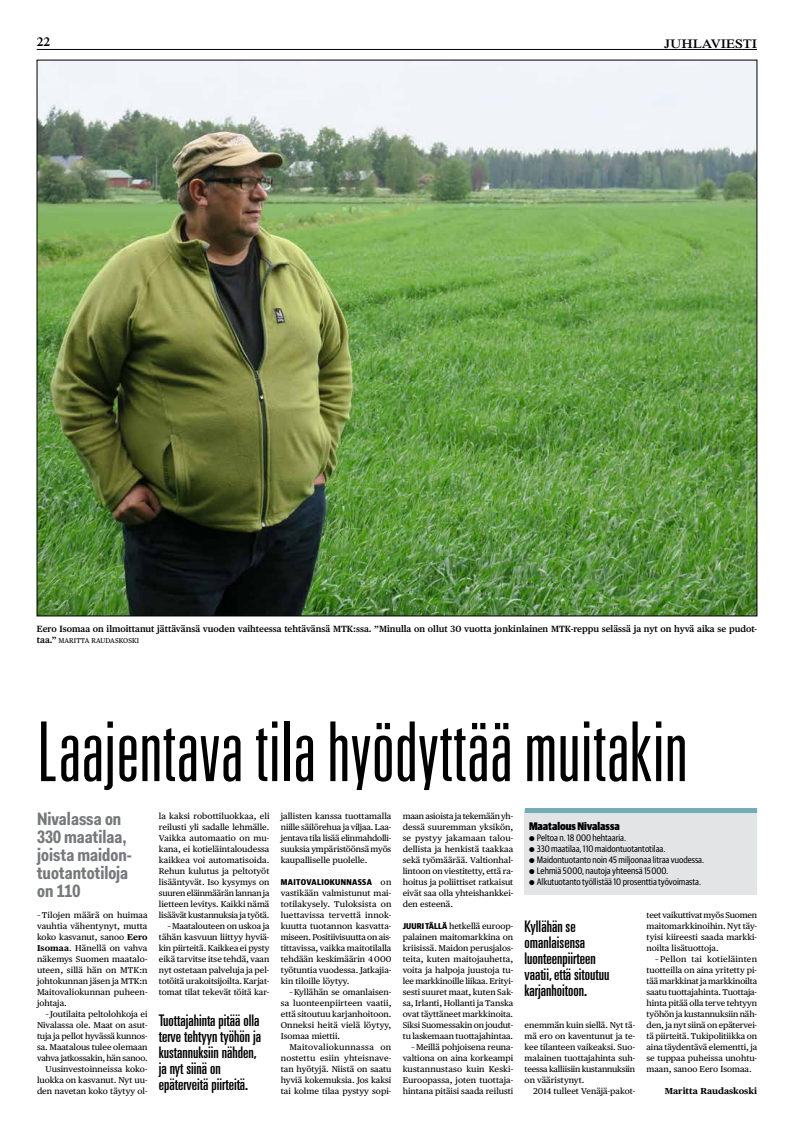
<style>
.page{position:relative;width:794px;height:1134px;background:#fff}
.page>*{position:absolute;margin:0;border:0;box-sizing:border-box;transform-origin:0 0}
.t1{font:300 ultra-condensed 82.6px "Univers";color:#000}
.t2{font:700 18px/18px "Fakt Con Pro";color:#77787b}
.t3{font:ultra-condensed 16px/16px "Univers";color:#000}
.t4{font:700 13px "Iskoola Pota";color:#000}
.t5{font:900 11px "Guardian Sans Cond";color:#000}
.t6{font:9.4px "Guardian Sans Cond";color:#000}
.t7{font:600 9px "Publico Text G3";color:#000}
.t8{font:700 8.7px "Publico Text G3";color:#000;scale:1.05 1}
.t9{font:8.4px/11px "Publico Text G3";color:#000;text-align:justify;scale:1.05 1}
.t10{font:8.4px/11px "Publico Text G3";color:#000;text-align:justify;scale:1.06 1}
.t11{font:8.4px/11px "Publico Text G3";color:#000;text-align:justify;scale:1.04 1}
.t12{font:700 8.4px "Guardian Sans Cond";letter-spacing:.04em;color:#000;scale:1.06 1}
.t13{font:7px "Publico Text G3";letter-spacing:.015em;color:#000}
.s1{font-weight:600;font-size:9px}
.s2{font-family:"Publico Text G3";font-weight:400}
.s3{font-family:"Guardian Sans Cond";font-weight:700}
.s4{font-weight:700}
</style>
<div class="page">
<hr style="left:37px;top:49px;width:720px;height:1px;background:#000">
<div style="left:525px;top:811px;width:232px;height:84px;background:#e3e4e5"></div>
<div style="left:525px;top:808px;width:232px;height:5px;background:#74acb6"></div>
<img style="left:39px;top:62px;width:716px;height:552px">
<h3 class="t4" style="left:37px;top:34px;width:15px">22</h3>
<h3 class="t4" style="left:664px;top:36px;width:94px">JUHLAVIESTI</h3>
<p class="t7" style="left:37px;top:622px;width:722px">Eero Isomaa on ilmoittanut jättävänsä vuoden vaihteessa tehtävänsä MTK:ssa. ”Minulla on ollut 30 vuotta jonkinlainen MTK-reppu selässä ja nyt on hyvä aika se pudot-</p>
<p class="t13" style="left:37px;top:635px;width:104px"><span class="s1">taa.”</span> MARITTA RAUDASKOSKI</p>
<h1 class="t1" style="left:37px;top:709px;width:652px">Laajentava tila hyödyttää muitakin</h1>
<h3 class="t5" style="left:529px;top:818px;width:92px">Maatalous Nivalassa</h3>
<p class="t6" style="left:529px;top:831px;width:98px">● Peltoa n. 18 000 hehtaaria.</p>
<p class="t6" style="left:529px;top:842px;width:138px">● 330 maatilaa, 110 maidontuotantotilaa.</p>
<p class="t6" style="left:529px;top:853px;width:177px">● Maidontuotanto noin 45 miljoonaa litraa vuodessa.</p>
<p class="t6" style="left:529px;top:864px;width:141px">● Lehmiä 5 000, nautoja yhteensä 15 000.</p>
<p class="t6" style="left:529px;top:875px;width:173px">● Alkutuotanto työllistää 10 prosenttia työvoimasta.</p>
<h2 class="t2" style="left:37px;top:809px;width:96px">Nivalassa on<br>330 maatilaa, joista maidon&shy;tuotantotiloja on 110</h2>
<p class="t10" style="left:159px;top:810px;width:106px">la kaksi robottiluokkaa, eli reilusti yli sadalle lehmälle.<br>Vaikka automaatio on mu&shy;kana, ei kotieläintaloudessa kaikkea voi automatisoida.<br>Rehun kulutus ja peltotyöt lisääntyvät. Iso kysymys on suuren eläinmäärän lannan ja lietteen levitys. Kaikki nämä lisäävät kustannuksia ja työtä.</p>
<p class="t9" style="left:159px;top:920px;width:107px;text-indent:9px">– Maatalouteen on uskoa ja tähän kasvuun liittyy hyviä&shy;kin piirteitä. Kaikkea ei pysty eikä tarvitse itse tehdä, vaan nyt ostetaan palveluja ja pel&shy;totöitä urakoitsijoilta. Karjat&shy;tomat tilat tekevät töitä kar-</p>
<p class="t9" style="left:281px;top:810px;width:107px">jallisten kanssa tuottamalla niille säilörehua ja viljaa. Laa&shy;jentava tila lisää elinmahdolli&shy;suuksia ympäristöönsä myös kaupalliselle puolelle.</p>
<p class="t12" style="left:281px;top:876px;width:106px">MAITOVALIOKUNNASSA <span class="s2">on</span></p>
<p class="t10" style="left:281px;top:887px;width:106px">vastikään valmistunut mai&shy;totilakysely. Tuloksista on luettavissa tervettä innok&shy;kuutta tuotannon kasvatta&shy;miseen. Positiivisuutta on ais&shy;tittavissa, vaikka maitotilalla tehdään keskimäärin 4 000 työtuntia vuodessa. Jatkajia&shy;kin tiloille löytyy.</p>
<p class="t9" style="left:281px;top:986px;width:107px;text-indent:9px">– Kyllähän se omanlaisen&shy;sa luonteenpiirteen vaatii, että sitoutuu karjanhoitoon.<br>Onneksi heitä vielä löytyy, Isomaa miettii.</p>
<p class="t10" style="left:281px;top:1041px;width:106px;text-indent:9px">Maitovaliokunnassa on nostettu esiin yhteisnave&shy;tan hyötyjä. Niistä on saatu hyviä kokemuksia. Jos kaksi tai kolme tilaa pystyy sopi-</p>
<p class="t11" style="left:403px;top:810px;width:108px">maan asioista ja tekemään yh&shy;dessä suuremman yksikön, se pystyy jakamaan talou&shy;dellista ja henkistä taakkaa sekä työmäärää. Valtionhal&shy;lintoon on viestitetty, että ra&shy;hoitus ja poliittiset ratkaisut eivät saa olla yhteishankkei&shy;den esteenä.</p>
<p class="t9" style="left:403px;top:920px;width:107px"><span class="s3">JUURI TÄLLÄ</span> hetkellä euroop&shy;palainen maitomarkkina on kriisissä. Maidon perusjalos&shy;teita, kuten maitojauhetta, voita ja halpoja juustoja tu&shy;lee markkinoille liikaa. Erityi&shy;sesti suuret maat, kuten Sak&shy;sa, Irlanti, Hollanti ja Tanska ovat täyttäneet markkinoita.<br>Siksi Suomessakin on joudut&shy;tu laskemaan tuottajahintaa.</p>
<p class="t9" style="left:403px;top:1041px;width:107px;text-indent:9px">– Meillä pohjoisena reuna&shy;valtiona on aina korkeampi kustannustaso kuin Keski-Euroopassa, joten tuottaja&shy;hintana pitäisi saada reilusti</p>
<p class="t10" style="left:37px;top:909px;width:106px">– Tilojen määrä on huimaa vauhtia vähentynyt, mutta koko kasvanut, sanoo <span class="s4">Eero Isomaa</span>. Hänellä on vahva näkemys Suomen maatalo&shy;uteen, sillä hän on MTK:n johtokunnan jäsen ja MTK:n Maitovaliokunnan puheen&shy;johtaja.</p>
<p class="t9" style="left:37px;top:1008px;width:107px;text-align:right">– Joutilaita peltolohkoja ei<br>Nivalassa ole. Maat on asut&shy;tuja ja pellot hyvässä kunnos&shy;sa. Maatalous tulee olemaan vahva jatkossakin, hän sanoo.<br>Uusinvestoinneissa koko&shy;luokka on kasvanut. Nyt uu&shy;den navetan koko täytyy ol-</p>
<p class="t11" style="left:646px;top:909px;width:108px">teet vaikuttivat myös Suomen maitomarkkinoihin. Nyt täy&shy;tyisi kiireesti saada markki&shy;noilta lisätuottoja.</p>
<p class="t10" style="left:646px;top:953px;width:106px;text-indent:9px">– Pellon tai kotieläinten tuotteilla on aina yritetty pi&shy;tää markkinat ja markkinoilta saatu tuottajahinta. Tuottaja&shy;hinta pitää olla terve tehtyyn työhön ja kustannuksiin näh&shy;den, ja nyt siinä on epätervei&shy;tä piirteitä. Tukipolitiikka on aina täydentävä elementti, ja se tuppaa puheissa unohtu&shy;maan, sanoo Eero Isomaa.</p>
<p class="t8" style="left:664px;top:1084px;width:89px">Maritta Raudaskoski</p>
<h3 class="t3" style="left:524px;top:918px;width:86px">Kyllähän se omanlaisensa luonteenpiirteen vaatii, että sitoutuu karjanhoitoon.</h3>
<h3 class="t3" style="left:159px;top:1012px;width:104px">Tuottajahinta pitää olla terve tehtyyn työhön ja kustannuksiin nähden, ja nyt siinä on epäterveitä piirteitä.</h3>
<p class="t9" style="left:524px;top:1019px;width:107px">enemmän kuin siellä. Nyt tä&shy;mä ero on kaventunut ja te&shy;kee tilanteen vaikeaksi. Suo&shy;malainen tuottajahinta suh&shy;teessa kalliisiin kustannuksiin on vääristynyt.</p>
<p class="t9" style="left:533px;top:1085px;width:99px">2014 tulleet Venäjä-pakot-</p>
</div>
